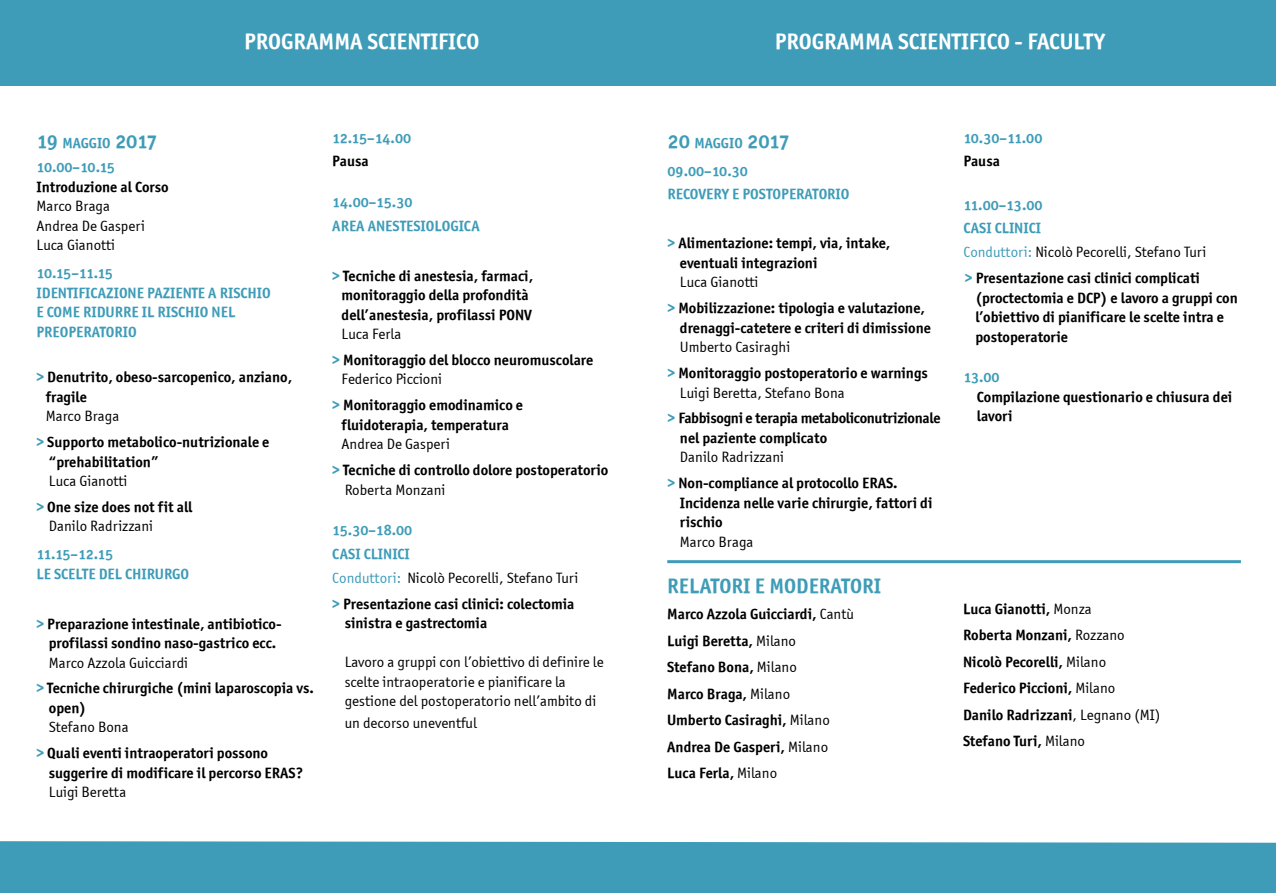
<style>
.page{position:relative;width:1276px;height:893px;background:#fff}
.page>*{position:absolute;margin:0;border:0;box-sizing:border-box;transform-origin:0 0}
.t1{font:22.5px "Officina Sans OSITCTT Bold";color:#fff}
.t2{font:21px "Officina Sans OSITCTT Bold";color:#3e9cb8}
.t3{font:15px/19.5px "Officina Sans OSITCTT Bold";color:#000}
.t4{font:15px/19.5px "Officina Sans OSITCTT Book";color:#000}
.t5{font:15px/23.7px "Officina Sans OSITCTT Bold";color:#3e9cb8}
.t6{font:15px/19.5px "Officina Sans OSITCTT Bold";letter-spacing:-.02em;color:#000}
.s1{font-size:14.7px}
.s2{color:#3e9cb8}
.s3{font-family:"Officina Sans OSITCTT Bold";font-size:18px;color:#fff}
.s4{font-family:"Officina Sans OSITCTT Book"}
</style>
<div class="page">
<div style="left:0;top:0;width:1276px;height:85px;background:#3e9cb8"></div>
<div style="left:0;top:841px;width:1276px;height:52px;background:#3e9cb8"></div>
<hr style="left:667px;top:560px;width:574px;height:3px;background:#3e9cb8">
<h1 class="t1" style="left:244px;top:27px;width:237px">PROGRAMMA SCIENTIFICO</h1>
<h1 class="t1" style="left:775px;top:27px;width:332px">PROGRAMMA SCIENTIFICO - FACULTY</h1>
<h2 class="t2" style="left:36px;top:128px;width:123px">19 <span class="s1">MAGGIO</span> 2017</h2>
<p class="t5" style="left:36px;top:155px;width:80px">10.00–10.15</p>
<p class="t3" style="left:36px;top:177px;width:134px">Introduzione al Corso</p>
<p class="t4" style="left:36px;top:196px;width:110px">Marco Braga<br>Andrea De Gasperi<br>Luca Gianotti</p>
<p class="t5" style="left:36px;top:263px;width:78px;line-height:19.5px">10.15–11.15<br>Identificazione</p>
<p class="t5" style="left:147px;top:281px;width:9px">paziente</p>
<p class="t5" style="left:208px;top:281px;width:20px">a risc</p>
<p class="t5" style="left:247px;top:281px;width:17px">hio</p>
<p class="t5" style="left:36px;top:300px;width:20px">e come</p>
<p class="t5" style="left:83px;top:300px;width:9px">ridurre</p>
<p class="t5" style="left:142px;top:300px;width:24px">il risc</p>
<p class="t5" style="left:185px;top:300px;width:35px">hio nel</p>
<p class="t5" style="left:36px;top:320px;width:9px">preoperatorio</p>
<p class="t3" style="left:46px;top:367px;width:248px;text-indent:-9px"><span class="s2">&gt;</span> Denutrito, obeso-sarcopenico, anziano, fragile</p>
<p class="t4" style="left:46px;top:406px;width:75px">Marco Braga</p>
<p class="t3" style="left:49px;top:432px;width:222px;text-indent:-12px"><span class="s2">&gt;</span> Supporto metabolico-nutrizionale e “prehabilitation”</p>
<p class="t4" style="left:49px;top:471px;width:80px">Luca Gianotti</p>
<p class="t3" style="left:36px;top:497px;width:157px"><span class="s2">&gt;</span> One size does not fit all</p>
<p class="t4" style="left:49px;top:516px;width:106px">Danilo Radrizzani</p>
<p class="t5" style="left:36px;top:544px;width:78px;line-height:19.5px">11.15–12.15<br>Le scelte</p>
<p class="t5" style="left:99px;top:562px;width:9px">del</p>
<p class="t5" style="left:125px;top:562px;width:26px">chirurgo</p>
<p class="t3" style="left:36px;top:613px;width:247px;text-align:center"><span class="s2">&gt;</span> Preparazione intestinale, antibiotico&shy;profilassi sondino naso-gastrico ecc.</p>
<p class="t4" style="left:49px;top:653px;width:141px">Marco Azzola Guicciardi</p>
<p class="t3" style="left:49px;top:678px;width:266px;text-indent:-12px"><span class="s2">&gt;</span> Tecniche chirurgiche (mini laparoscopia vs. open)</p>
<p class="t4" style="left:49px;top:717px;width:81px">Stefano Bona</p>
<p class="t3" style="left:49px;top:743px;width:256px;text-indent:-12px"><span class="s2">&gt;</span> Quali eventi intraoperatori possono suggerire di modificare il percorso ERAS?</p>
<p class="t4" style="left:49px;top:782px;width:79px">Luigi Beretta</p>
<p class="t5" style="left:332px;top:126px;width:80px">12.15–14.00</p>
<p class="t3" style="left:332px;top:151px;width:38px">Pausa</p>
<p class="t5" style="left:332px;top:190px;width:82px">14.00–15.30<br>Area</p>
<p class="t5" style="left:368px;top:214px;width:9px">anestesiologica</p>
<p class="t3" style="left:332px;top:266px;width:202px;text-align:center"><span class="s2">&gt;</span> Tecniche di anestesia, farmaci, monitoraggio della profondità dell’anestesia, profilassi PONV</p>
<p class="t4" style="left:341px;top:324px;width:61px">Luca Ferla</p>
<p class="t3" style="left:332px;top:350px;width:262px"><span class="s2">&gt;</span> Monitoraggio del blocco neuromuscolare</p>
<p class="t4" style="left:341px;top:370px;width:102px">Federico Piccioni</p>
<p class="t3" style="left:332px;top:395px;width:192px;text-align:center"><span class="s2">&gt;</span> Monitoraggio emodinamico e fluidoterapia, temperatura</p>
<p class="t4" style="left:341px;top:434px;width:110px">Andrea De Gasperi</p>
<p class="t3" style="left:332px;top:460px;width:277px"><span class="s2">&gt;</span> Tecniche di controllo dolore postoperatorio</p>
<p class="t4" style="left:345px;top:480px;width:102px">Roberta Monzani</p>
<p class="t5" style="left:332px;top:518px;width:81px">15.30–18.00<br>Casi clinici</p>
<p class="t4" style="left:332px;top:568px;width:248px"><span class="s2">Conduttori:</span> Nicolò Pecorelli, Stefano Turi</p>
<p class="t3" style="left:345px;top:594px;width:231px;text-indent:-12px"><span class="s2">&gt;</span> Presentazione casi clinici: colectomia sinistra e gastrectomia</p>
<p class="t4" style="left:345px;top:652px;width:261px">Lavoro a gruppi con l’obiettivo di definire le scelte intraoperatorie e pianificare la gestione del postoperatorio nell’ambito di</p>
<p class="t4" style="left:345px;top:713px;width:180px">un decorso uneventful <span class="s3">ODER</span></p>
<h2 class="t2" style="left:667px;top:128px;width:124px">20 <span class="s1">MAGGIO</span> 2017</h2>
<p class="t5" style="left:667px;top:160px;width:82px;line-height:22.2px">09.00–10.30<br>Recover</p>
<p class="t5" style="left:722px;top:182px;width:37px">y e Postoperatorio</p>
<p class="t3" style="left:680px;top:233px;width:212px;text-indent:-12px"><span class="s2">&gt;</span> Alimentazione: tempi, via, intake, eventuali integrazioni</p>
<p class="t4" style="left:680px;top:272px;width:80px">Luca Gianotti</p>
<p class="t3" style="left:680px;top:298px;width:252px;text-indent:-12px"><span class="s2">&gt;</span> Mobilizzazione: tipologia e valutazione, drenaggi-catetere e criteri di dimissione</p>
<p class="t4" style="left:680px;top:337px;width:112px">Umberto Casiraghi</p>
<p class="t3" style="left:667px;top:363px;width:262px"><span class="s2">&gt;</span> Monitoraggio postoperatorio e warnings</p>
<p class="t4" style="left:680px;top:383px;width:166px">Luigi Beretta, Stefano Bona</p>
<p class="t6" style="left:680px;top:408px;width:262px;text-indent:-12px"><span class="s2">&gt;</span> Fabbisogni e terapia metaboliconutrizionale nel paziente complicato</p>
<p class="t4" style="left:680px;top:448px;width:106px">Danilo Radrizzani</p>
<p class="t3" style="left:680px;top:473px;width:254px;text-indent:-12px"><span class="s2">&gt;</span> Non-compliance al protocollo ERAS.<br>Incidenza nelle varie chirurgie, fattori di rischio</p>
<p class="t4" style="left:680px;top:532px;width:75px">Marco Braga</p>
<p class="t5" style="left:963px;top:126px;width:80px">10.30–11.00</p>
<p class="t3" style="left:963px;top:151px;width:38px">Pausa</p>
<p class="t5" style="left:963px;top:193px;width:81px">11.00–13.00<br>Casi clinici</p>
<p class="t4" style="left:963px;top:242px;width:245px"><span class="s2">Conduttori:</span> Nicolò Pecorelli, Stefano Turi</p>
<p class="t3" style="left:975px;top:268px;width:264px;text-indent:-10px"><span class="s2">&gt;</span> Presentazione casi clinici complicati (proctectomia e DCP) e lavoro a gruppi con l’obiettivo di pianificare le scelte intra e postoperatorie</p>
<p class="t5" style="left:963px;top:365px;width:38px">13.00</p>
<p class="t3" style="left:977px;top:387px;width:257px">Compilazione questionario e chiusura dei lavori</p>
<h2 class="t2" style="left:667px;top:573px;width:214px">RELATORI E MO DERATORI</h2>
<p class="t3" style="left:667px;top:601px;width:188px;line-height:26.5px">Marco Azzola Guicciardi, <span class="s4">Cantù<br></span>Luigi Beretta, <span class="s4">Milano<br></span>Stefano Bona, <span class="s4">Milano<br></span>Marco Braga, <span class="s4">Milano<br></span>Umberto Casiraghi, <span class="s4">Milano<br></span>Andrea De Gasperi, <span class="s4">Milano<br></span>Luca Ferla, <span class="s4">Milano</span></p>
<p class="t3" style="left:963px;top:595px;width:199px;line-height:26.5px">Luca Gianotti, <span class="s4">Monza<br></span>Roberta Monzani, <span class="s4">Rozzano<br></span>Nicolò Pecorelli, <span class="s4">Milano<br></span>Federico Piccioni, <span class="s4">Milano<br></span>Danilo Radrizzani<span class="s4">, Legnano (MI)<br></span>Stefano Turi, <span class="s4">Milano</span></p>
</div>
